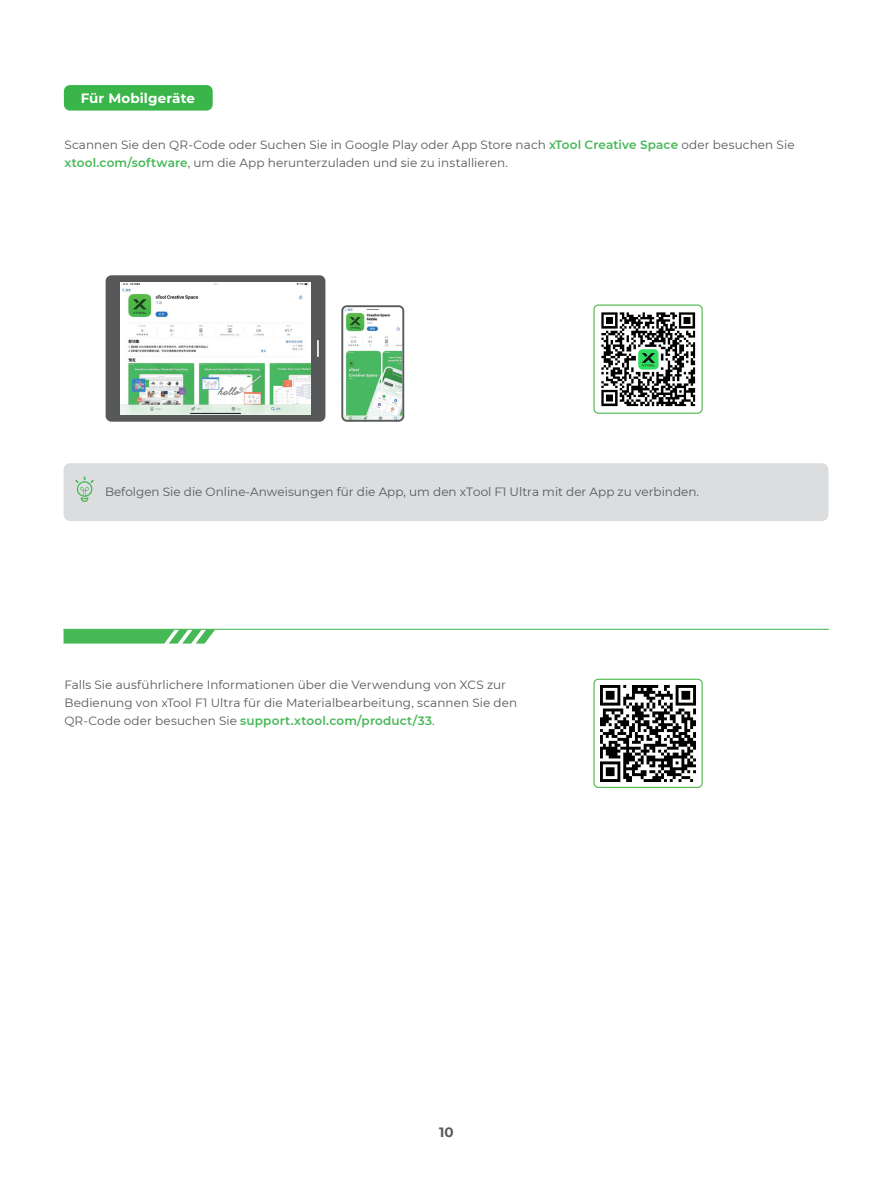
<style>
.page{position:relative;width:893px;height:1191px;background:#fff}
.page>*{position:absolute;margin:0;border:0;box-sizing:border-box;transform-origin:0 0}
.t1{font:700 13.5px "Montserrat";letter-spacing:.005em;color:#fff}
.t2{font:700 13.5px "Montserrat";color:#595a5c}
.t3{font:12px/18px "Montserrat";letter-spacing:.005em;color:#57585a}
.s1{font-weight:600;color:#46b856}
</style>
<div class="page">
<div style="left:64px;top:463px;width:764px;height:58px;background:#dcdddf;border-radius:6px"></div>
<svg style="left:75px;top:476px;width:19px;height:26px"></svg>
<hr style="left:64px;top:629px;width:765px;height:1px;background:#46b856">
<svg style="left:64px;top:629px;width:151px;height:14px"></svg>
<div style="left:106px;top:275px;width:219px;height:147px;background:#57585a;border-radius:6px"></div>
<svg style="left:317px;top:340px;width:2px;height:17px"></svg>
<svg style="left:341px;top:305px;width:63px;height:117px"></svg>
<img style="left:121px;top:282px;width:189px;height:132px">
<div style="left:593px;top:304px;width:110px;height:110px;border:1px solid #4cb848;border-radius:4px"></div>
<img style="left:601px;top:312px;width:95px;height:95px">
<div style="left:593px;top:678px;width:110px;height:110px;border:1px solid #4cb848;border-radius:4px"></div>
<img style="left:600px;top:685px;width:96px;height:96px">
<div style="left:64px;top:85px;width:149px;height:26px;background:#3ab54a;border-radius:6px"></div>
<p class="t1" style="left:81px;top:88px;width:116px">Für Mobilgeräte</p>
<p class="t3" style="left:64px;top:136px;width:732px">Scannen Sie den QR-Code oder Suchen Sie in Google Play oder App Store nach <span class="s1">xTool Creative Space</span> oder besuchen Sie <span class="s1">xtool.com/software</span>, um die App herunterzuladen und sie zu installieren.</p>
<p class="t3" style="left:105px;top:482px;width:596px">Befolgen Sie die Online-Anweisungen für die App, um den xTool F1 Ultra mit der App zu verbinden.</p>
<p class="t3" style="left:64px;top:676px;width:454px">Falls Sie ausführlichere Informationen über die Verwendung von XCS zur<br>Bedienung von xTool F1 Ultra für die Materialbearbeitung, scannen Sie den<br>QR-Code oder besuchen Sie <span class="s1">support.xtool.com/product/33</span>.</p>
<p class="t2" style="left:439px;top:1122px;width:16px">10</p>
</div>
